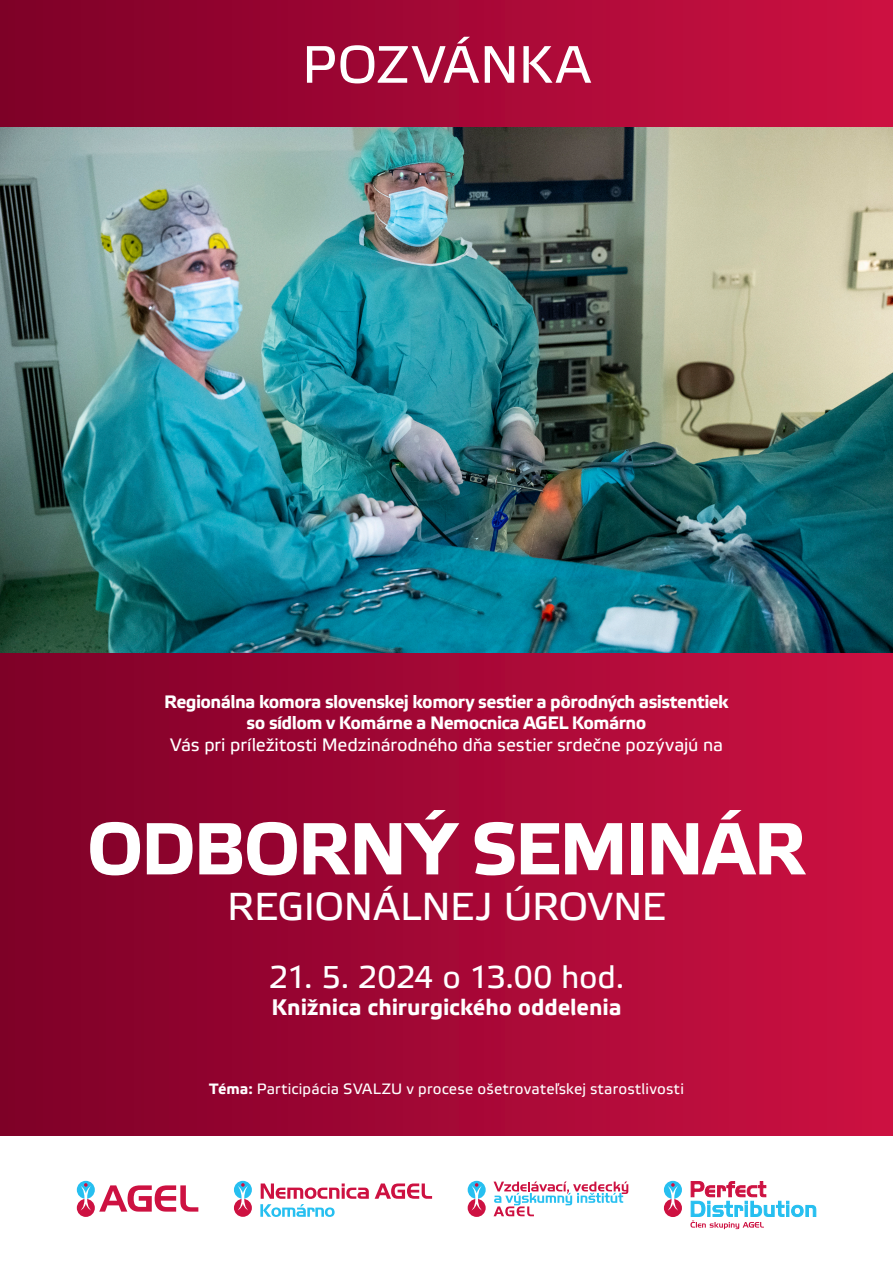
<style>
.page{position:relative;width:893px;height:1263px;background:#fff}
.page>*{position:absolute;margin:0;border:0;box-sizing:border-box;transform-origin:0 0}
.Title_Text{font:700 73.5px "Etelka Text Pro";letter-spacing:-.035em;color:#fff}
.t1{font:52.5px "Etelka Text Pro";letter-spacing:.01em;color:#fff}
.Title_Text-2{font:39px "Etelka Text Pro";letter-spacing:-.01em;color:#fff}
.Title_Text-3{font:31.5px "Etelka Text Pro";letter-spacing:-.02em;color:#fff}
.Title_Text-4{font:700 22.5px "Etelka Text Pro";letter-spacing:-.005em;color:#fff}
.Title_Text-5{font:700 18px/21px "Etelka Text Pro";letter-spacing:-.03em;color:#fff;text-align:center}
.Title_Text-6{font:15px "Etelka Text Pro";letter-spacing:.01em;color:#fff}
.s1{font-weight:400}
.s2{font-weight:700}
</style>
<div class="page">
<div style="left:0;top:595px;width:893px;height:540px;background:linear-gradient(to right,#7d0028,#cd1142)"></div>
<div style="left:0;top:0;width:893px;height:128px;background:linear-gradient(to right,#7d0028,#cd1142)"></div>
<img style="left:0;top:128px;width:893px;height:525px">
<svg style="left:375px;top:1183px;width:57px;height:16px"></svg>
<svg style="left:260px;top:1183px;width:109px;height:34px"></svg>
<div style="left:234px;top:1181px;width:18px;height:18px;background:#26bff0;border-radius:50%"></div>
<div style="left:234px;top:1199px;width:18px;height:18px;background:#cd1141;border-radius:50%"></div>
<svg style="left:237px;top:1183px;width:11px;height:27px"></svg>
<div style="left:77px;top:1181px;width:18px;height:18px;background:#26bff0;border-radius:50%"></div>
<div style="left:77px;top:1199px;width:18px;height:18px;background:#cd1141;border-radius:50%"></div>
<svg style="left:80px;top:1183px;width:11px;height:28px"></svg>
<svg style="left:99px;top:1185px;width:99px;height:26px"></svg>
<div style="left:468px;top:1181px;width:18px;height:18px;background:#26bff0;border-radius:50%"></div>
<div style="left:468px;top:1199px;width:18px;height:18px;background:#cd1141;border-radius:50%"></div>
<svg style="left:471px;top:1183px;width:11px;height:28px"></svg>
<svg style="left:493px;top:1181px;width:135px;height:35px"></svg>
<div style="left:664px;top:1181px;width:18px;height:18px;background:#26bff0;border-radius:50%"></div>
<div style="left:664px;top:1199px;width:18px;height:18px;background:#cd1141;border-radius:50%"></div>
<svg style="left:667px;top:1183px;width:11px;height:28px"></svg>
<svg style="left:690px;top:1181px;width:126px;height:48px"></svg>
<p class="t1" style="left:302px;top:36px;width:290px">POZVÁNKA</p>
<p class="Title_Text-5" style="left:164px;top:693px;width:566px">Regionálna komora slovenskej komory sestier a pôrodných asistentiek so sídlom v Komárne a Nemocnica AGEL Komárno<br><span class="s1">Vás pri príležitosti Medzinárodného dňa sestier srdečne pozývajú na</span></p>
<p class="Title_Text" style="left:87px;top:808px;width:721px">ODBORNÝ SEMINÁR</p>
<p class="Title_Text-2" style="left:227px;top:885px;width:440px">REGIONÁLNEJ ÚROVNE</p>
<p class="Title_Text-3" style="left:269px;top:960px;width:357px">21. 5. 2024 o 13.00 hod.</p>
<p class="Title_Text-4" style="left:271px;top:995px;width:352px">Knižnica chirurgického oddelenia</p>
<p class="Title_Text-6" style="left:209px;top:1081px;width:476px"><span class="s2">Téma:</span> Participácia SVALZU v procese ošetrovateľskej starostlivosti</p>
</div>
